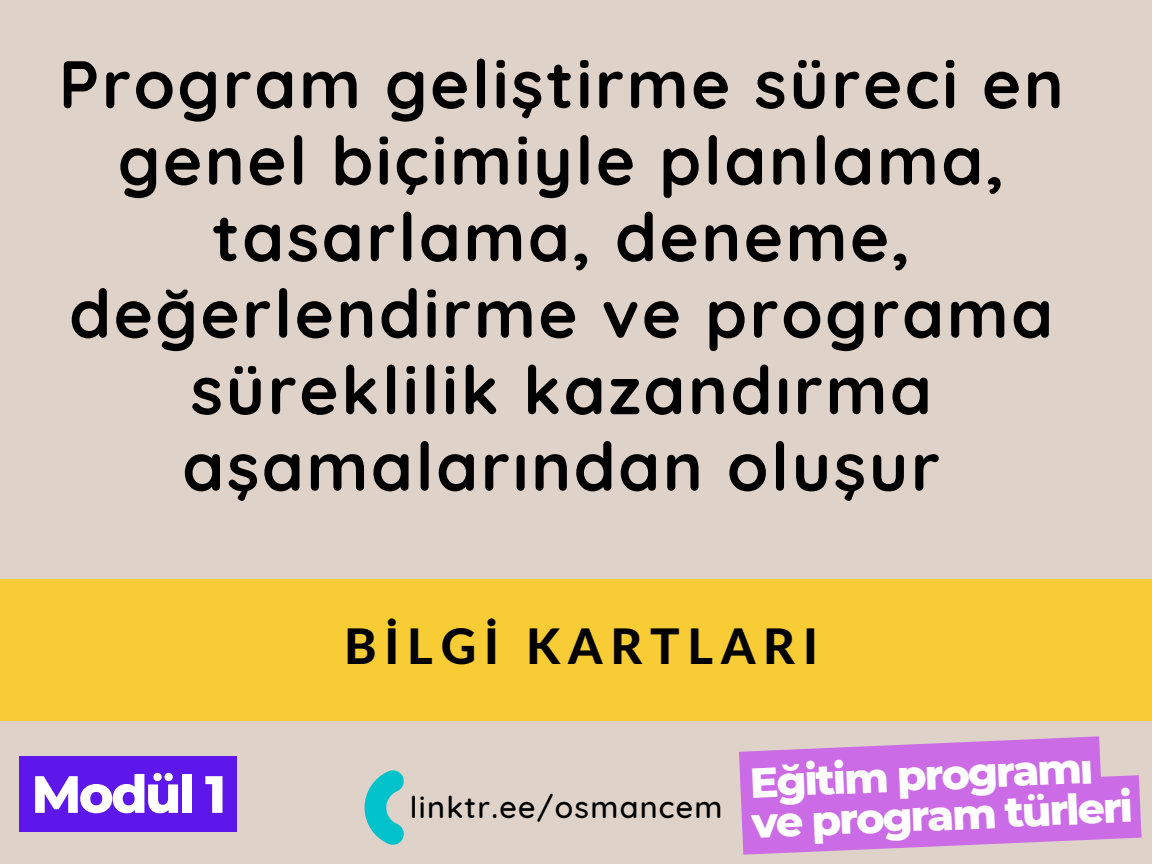
<style>
.page{position:relative;width:1152px;height:864px;background:#ded2c9}
.page>*{position:absolute;margin:0;border:0;box-sizing:border-box;transform-origin:0 0}
.t1{font:700 67.05px/76.5px "Quicksand";letter-spacing:.04em;color:#000;text-align:center}
.t2{font:800 52.35px "Montserrat";letter-spacing:-.05em;color:#fff}
.t3{font:800 49.05px "Lato Latin";letter-spacing:.16em;color:#000}
.t4{font:800 42.9px/40.3px "Montserrat";color:#fff}
.t5{font:500 30.45px "Quicksand";letter-spacing:.04em;color:#000}
</style>
<div class="page">
<div style="left:0;top:579px;width:1152px;height:142px;background:#f7cc35"></div>
<svg style="left:365px;top:770px;width:39px;height:75px"></svg>
<div style="left:19px;top:756px;width:217px;height:76px;background:#5e17eb"></div>
<svg style="left:739px;top:736px;width:403px;height:119px;fill:#cb6ce6"></svg>
<p class="t1" style="left:59px;top:45px;width:1007px">Program geliştirme süreci en genel biçimiyle planlama, tasarlama, deneme, değerlendirme ve programa süreklilik kazandırma aşamalarından oluşur</p>
<p class="t2" style="left:31px;top:762px;width:196px">Modül 1</p>
<p class="t3" style="left:344px;top:624px;width:475px">BİLGİ KARTLARI</p>
<p class="t5" style="left:410px;top:788px;width:314px">linktr.ee/osmancem</p>
<p class="t4" style="left:749px;top:761px;width:395px;rotate:-2deg">Eğitim programı ve program türleri</p>
</div>
